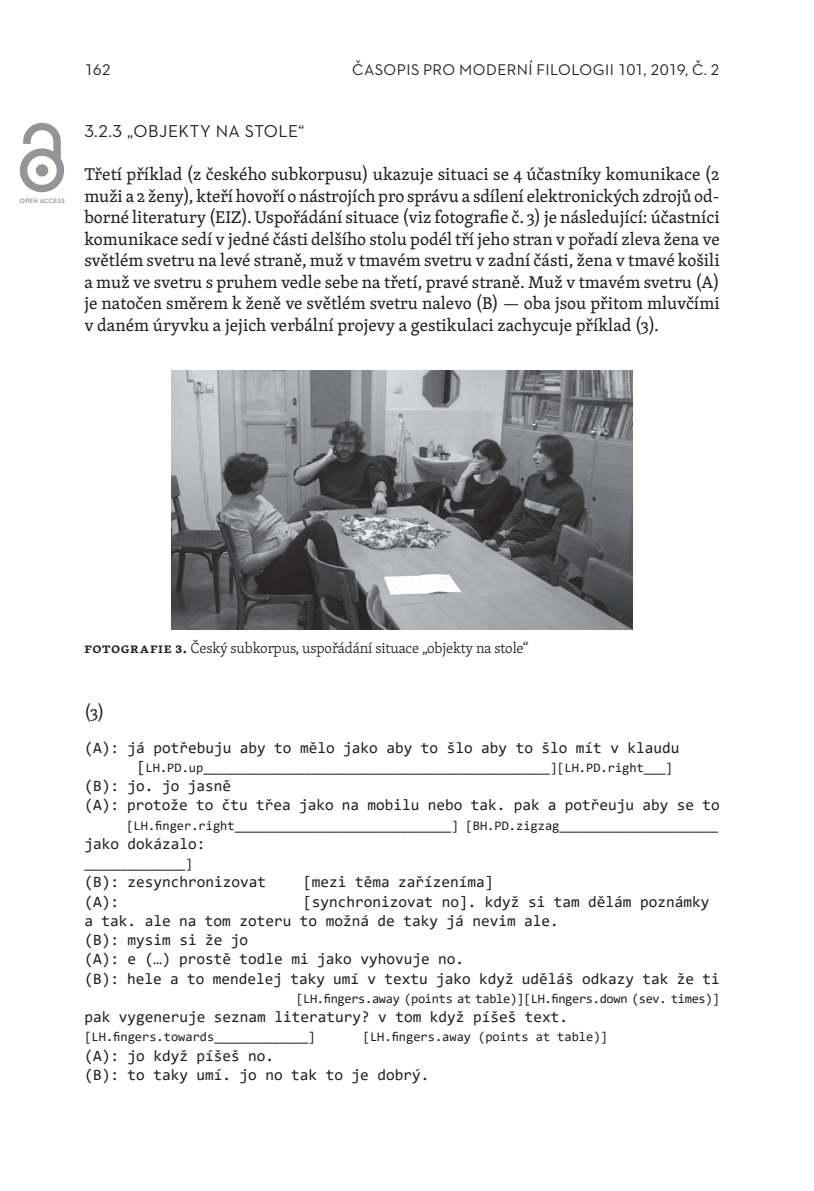
<style>
.page{position:relative;width:814px;height:1191px;background:#fff}
.page>*{position:absolute;margin:0;border:0;box-sizing:border-box;transform-origin:0 0}
.t1{font:17.5px/21.5px "Skolar PE";color:#231f20;text-align:justify}
.t2{font:17.5px "Neutraface 2 Text";letter-spacing:.025em;color:#231f20}
.t3{font:15.75px/19.2px "Consolas";color:#231f20}
.t4{font:15.75px "Neutraface 2 Text";letter-spacing:.03em;color:#231f20}
.t5{font:300 14.88px "Skolar PE";letter-spacing:-.01em;color:#231f20}
.t6{font:13.12px "Consolas";color:#231f20}
.t7{font:13.12px "Consolas";letter-spacing:-.025em;color:#231f20}
.t8{font:600 6.48px "Neutraface 2 Text";letter-spacing:.035em;color:#808285}
.s1{font-weight:600}
.s2{font-size:15.75px}
</style>
<div class="page">
<img style="left:172px;top:370px;width:460px;height:259px">
<img style="left:20px;top:122px;width:45px;height:70px">
<p class="t8" style="left:20px;top:197px;width:47px">OPEN ACCESS</p>
<p class="t4" style="left:84px;top:60px;width:28px">162</p>
<p class="t4" style="left:352px;top:60px;width:369px">ČASOPIS PRO MODERNÍ FILOLOGII 101, 2019, č. 2</p>
<p class="t2" style="left:84px;top:120px;width:222px">3.2.3 „OBJEKTY NA STOLE“</p>
<p class="t1" style="left:84px;top:163px;width:637px">Třetí příklad (z českého subkorpusu) ukazuje situaci se 4 účastníky komunikace (2 muži a 2 ženy), kteří hovoří o nástrojích pro správu a sdílení elektronických zdrojů od&shy;borné literatury (EIZ). Uspořádání situace (viz fotografie č. 3) je následující: účastníci komunikace sedí v jedné části delšího stolu podél tří jeho stran v pořadí zleva žena ve světlém svetru na levé straně, muž v tmavém svetru v zadní části, žena v tmavé košili a muž ve svetru s pruhem vedle sebe na třetí, pravé straně. Muž v tmavém svetru (A) je natočen směrem k ženě ve světlém svetru nalevo (B) — oba jsou přitom mluvčími v daném úryvku a jejich verbální projevy a gestikulaci zachycuje příklad (3).</p>
<p class="t5" style="left:84px;top:637px;width:446px"><span class="s1">FOTOGRAFIE 3.</span> Český subkorpus, uspořádání situace „objekty na stole“</p>
<p class="t1" style="left:84px;top:701px;width:22px">(3)</p>
<p class="t3" style="left:84px;top:737px;width:596px">(A): já potřebuju aby to mělo jako aby to šlo aby to šlo mít v klaudu</p>
<p class="t6" style="left:137px;top:758px;width:537px"><span class="s2">[</span>LH.PD.up________________________________________________][LH.PD.right___]</p>
<p class="t3" style="left:84px;top:776px;width:636px">(B): jo. jo jasně<br>(A): protože to čtu třea jako na mobilu nebo tak. pak a potřeuju aby se to</p>
<p class="t6" style="left:126px;top:816px;width:593px">[LH.finger.right______________________________] [BH.PD.zigzag______________________</p>
<p class="t3" style="left:84px;top:833px;width:123px">jako dokázalo:</p>
<p class="t6" style="left:84px;top:854px;width:110px">______________]</p>
<p class="t3" style="left:84px;top:872px;width:183px">(B): zesynchronizovat</p>
<p class="t3" style="left:303px;top:872px;width:192px">[mezi těma zařízeníma]</p>
<p class="t3" style="left:84px;top:891px;width:36px">(A):</p>
<p class="t3" style="left:84px;top:891px;width:636px;text-indent:219px">[synchronizovat no]. když si tam dělám poznámky a tak. ale na tom zoteru to možná de taky já nevim ale.<br>(B): mysim si že jo<br>(A): e (…) prostě todle mi jako vyhovuje no.<br>(B): hele a to mendelej taky umí v textu jako když uděláš odkazy tak že ti</p>
<p class="t7" style="left:296px;top:989px;width:425px">[LH.fingers.away (points at table)][LH.fingers.down (sev. times)]</p>
<p class="t3" style="left:84px;top:1007px;width:485px">pak vygeneruje seznam literatury? v tom když píšeš text.</p>
<p class="t6" style="left:84px;top:1028px;width:233px">[LH.fingers.towards_____________]</p>
<p class="t6" style="left:363px;top:1028px;width:246px">[LH.fingers.away (points at table)]</p>
<p class="t3" style="left:84px;top:1045px;width:346px">(A): jo když píšeš no.<br>(B): to taky umí. jo no tak to je dobrý.</p>
</div>
